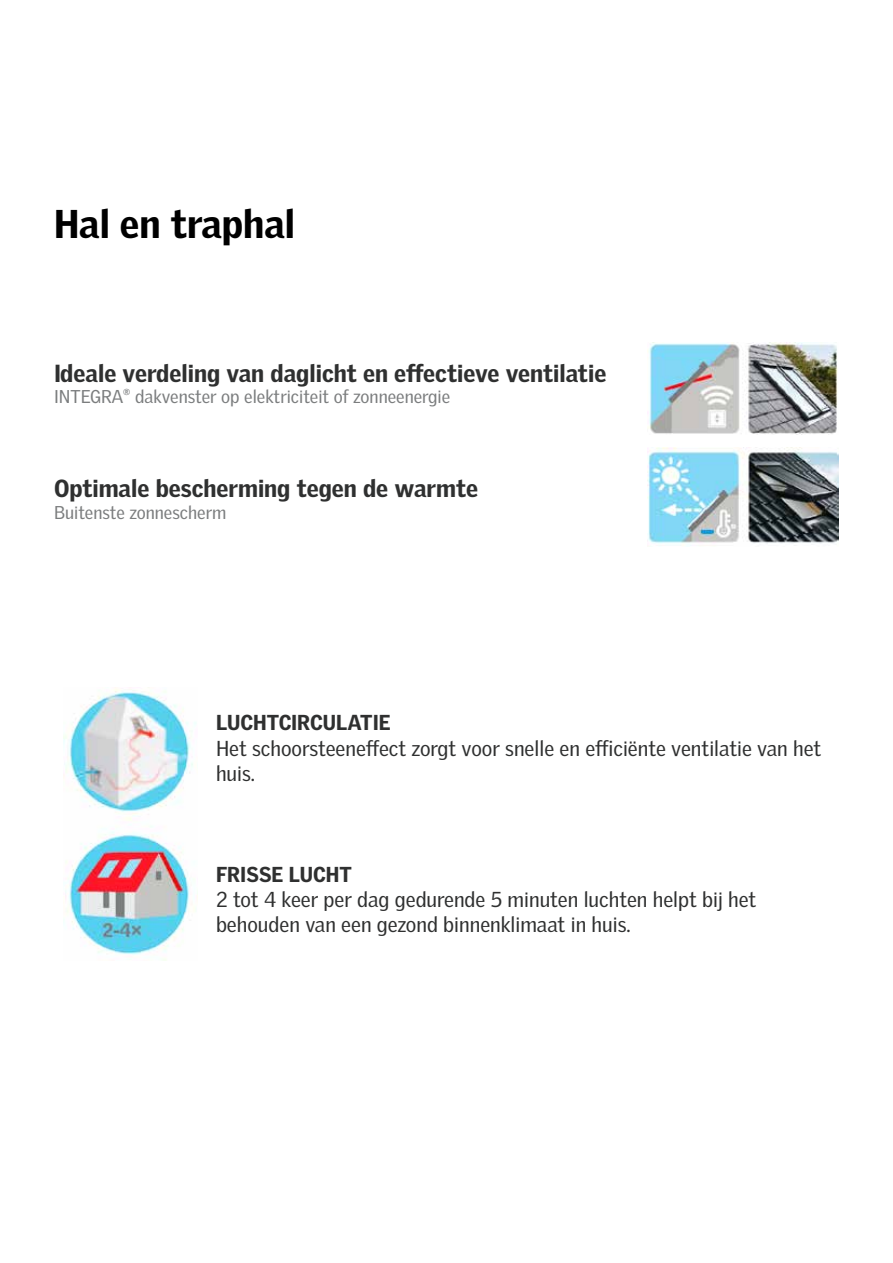
<style>
.page{position:relative;width:893px;height:1263px;background:#fff}
.page>*{position:absolute;margin:0;border:0;box-sizing:border-box;transform-origin:0 0}
.t1{font:900 39px "Velux Gothic";color:#000}
.t2{font:900 24px "Velux Gothic";color:#2f3030}
.t3{font:21px/25.2px "Velux Gothic";color:#2f3030}
.t4{font:900 21px "Velux Gothic";color:#2f3030}
.t5{font:18px "Velux Gothic";color:#7b7d7e}
</style>
<div class="page">
<img style="left:648px;top:342px;width:190px;height:92px">
<img style="left:648px;top:447px;width:191px;height:99px">
<img style="left:63px;top:687px;width:133px;height:273px">
<h1 class="t1" style="left:54px;top:199px;width:243px">Hal en traphal</h1>
<p class="t2" style="left:54px;top:358px;width:554px">Ideale verdeling van daglicht en effectieve ventilatie</p>
<p class="t5" style="left:54px;top:386px;width:398px">INTEGRA® dakvenster op elektriciteit of zonneenergie</p>
<p class="t2" style="left:54px;top:473px;width:426px">Optimale bescherming tegen de warmte</p>
<p class="t5" style="left:54px;top:501px;width:174px">Buitenste zonnescherm</p>
<p class="t4" style="left:216px;top:709px;width:176px">LUCHTCIRCULATIE</p>
<p class="t3" style="left:216px;top:735px;width:607px">Het schoorsteeneffect zorgt voor snelle en efficiënte ventilatie van het huis.</p>
<p class="t4" style="left:216px;top:861px;width:137px">FRISSE LUCHT</p>
<p class="t3" style="left:216px;top:886px;width:542px">2 tot 4 keer per dag gedurende 5 minuten luchten helpt bij het behouden van een gezond binnenklimaat in huis.</p>
</div>
